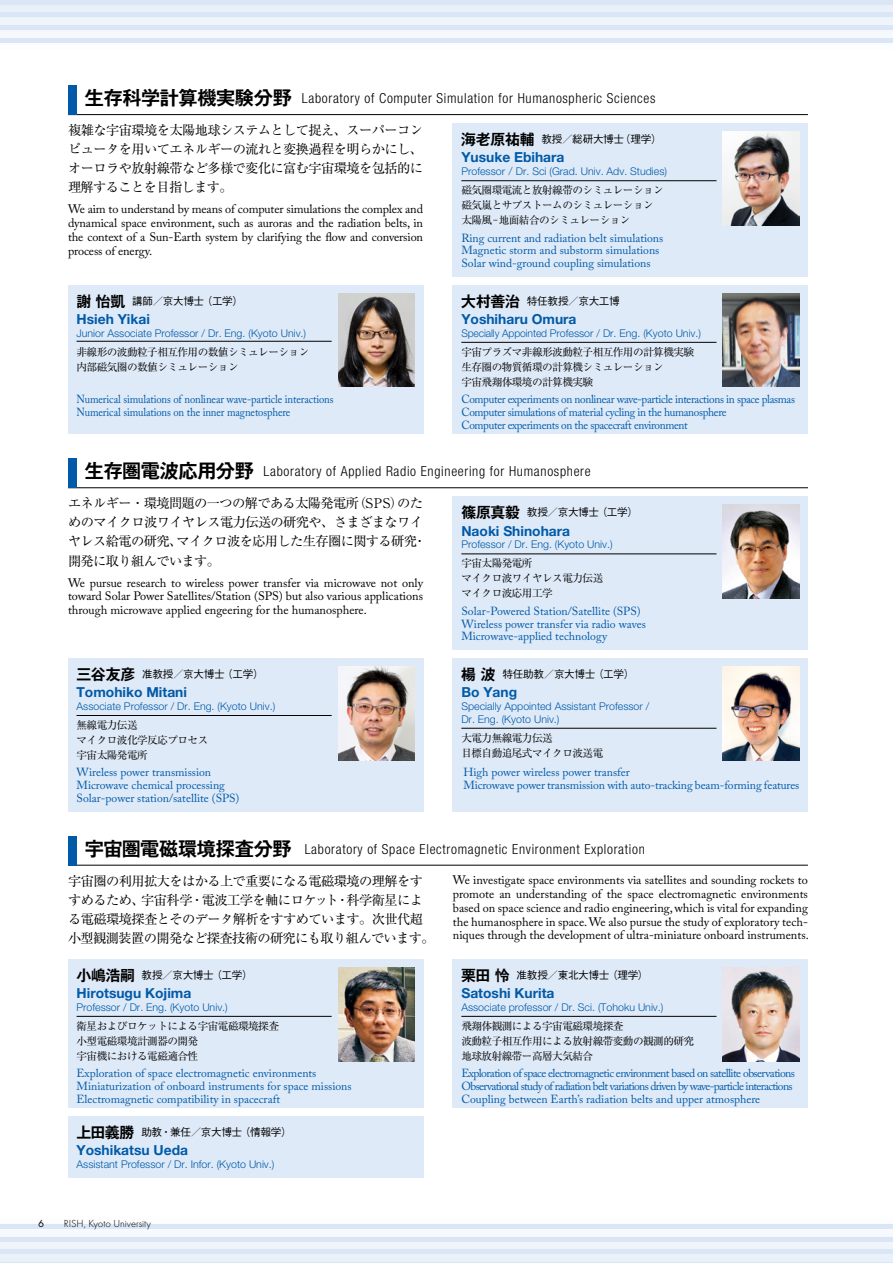
<style>
.page{position:relative;width:893px;height:1263px;background:#fff}
.page>*{position:absolute;margin:0;border:0;box-sizing:border-box;transform-origin:0 0}
.t1{font:300 condensed 13.8px "Helvetica Neue LT Std";letter-spacing:.05em;color:#000}
.t2{font:700 13.8px "Helvetica Neue LT Std";color:#005aa8}
.t3{font:13.35px/19.2px "Ryumin Pro";letter-spacing:-.045em;color:#000}
.t4{font:12.15px/13.8px "Adobe Caslon Pro";color:#000;text-align:justify}
.t5{font:11.7px/12.8px "Adobe Caslon Pro";letter-spacing:-.005em;color:#005aa8}
.t6{font:11.7px/12.8px "Adobe Caslon Pro";letter-spacing:-.05em;color:#005aa8}
.t7{font:11.7px/12.8px "Adobe Caslon Pro";letter-spacing:-.03em;color:#005aa8;scale:.96 1}
.t8{font:11.7px/12.8px "Adobe Caslon Pro";letter-spacing:-.005em;color:#005aa8;scale:.91 1}
.t9{font:300 10.65px/12.8px "Helvetica Neue LT Std";color:#005aa8}
.t10{font:10.65px/14.9px "Ryumin Pro";letter-spacing:-.05em;color:#000}
.t11{font:500 10.65px "Gothic BBB Pro";letter-spacing:-.035em;color:#000}
.t12{font:300 10.65px "Futura PT";color:#000}
.t13{font:10.65px "Futura PT";color:#000}
.s1{font-family:"Gothic MB101 Pro De";font-weight:700;font-stretch:normal;font-size:19.2px}
.s2{font-family:"Gothic MB101 Pro De";font-weight:700;font-size:14.85px}
.s3{font-family:"Koz Min Pro";font-weight:400}
</style>
<div class="page">
<svg style="left:0;top:4px;width:893px;height:28px;fill:#eaf1fa"></svg>
<hr style="left:0;top:0;width:893px;height:4px;background:#dae5f5">
<hr style="left:0;top:13px;width:893px;height:4px;background:#dae5f5">
<hr style="left:0;top:26px;width:893px;height:4px;background:#dae5f5">
<div style="left:0;top:38px;width:893px;height:5px;background:#dae5f5"></div>
<svg style="left:0;top:1228px;width:893px;height:34px;fill:#eff4fb"></svg>
<hr style="left:0;top:1262px;width:893px;height:1px;background:#dae5f5">
<hr style="left:0;top:1250px;width:893px;height:4px;background:#dae5f5">
<hr style="left:0;top:1237px;width:893px;height:4px;background:#dae5f5">
<hr style="left:0;top:1224px;width:893px;height:4px;background:#dae5f5">
<hr style="left:68px;top:487px;width:740px;height:1px;background:#000">
<div style="left:68px;top:458px;width:9px;height:30px;background:#005aa8"></div>
<div style="left:68px;top:658px;width:355px;height:153px;background:#dfeaf8"></div>
<hr style="left:77px;top:715px;width:255px;height:1px;background:#000">
<img style="left:338px;top:666px;width:77px;height:94px">
<div style="left:453px;top:496px;width:355px;height:153px;background:#dfeaf8"></div>
<hr style="left:461px;top:554px;width:255px;height:1px;background:#000">
<img style="left:723px;top:505px;width:76px;height:93px">
<div style="left:453px;top:658px;width:355px;height:153px;background:#dfeaf8"></div>
<hr style="left:461px;top:728px;width:255px;height:1px;background:#000">
<img style="left:723px;top:666px;width:76px;height:94px">
<hr style="left:68px;top:865px;width:740px;height:1px;background:#000">
<div style="left:68px;top:836px;width:9px;height:29px;background:#005aa8"></div>
<div style="left:68px;top:959px;width:355px;height:149px;background:#dfeaf8"></div>
<img style="left:338px;top:967px;width:77px;height:94px">
<hr style="left:77px;top:1016px;width:255px;height:1px;background:#000">
<div style="left:453px;top:959px;width:355px;height:149px;background:#dfeaf8"></div>
<hr style="left:461px;top:1016px;width:255px;height:1px;background:#000">
<img style="left:723px;top:967px;width:76px;height:94px">
<div style="left:68px;top:1116px;width:355px;height:62px;background:#dfeaf8"></div>
<div style="left:68px;top:285px;width:355px;height:149px;background:#dfeaf8"></div>
<hr style="left:77px;top:341px;width:255px;height:1px;background:#000">
<img style="left:338px;top:293px;width:77px;height:94px">
<div style="left:453px;top:123px;width:355px;height:153px;background:#dfeaf8"></div>
<img style="left:723px;top:132px;width:76px;height:93px">
<hr style="left:461px;top:180px;width:255px;height:1px;background:#000">
<hr style="left:68px;top:114px;width:740px;height:1px;background:#000">
<div style="left:68px;top:85px;width:9px;height:30px;background:#005aa8"></div>
<div style="left:453px;top:285px;width:355px;height:149px;background:#dfeaf8"></div>
<hr style="left:461px;top:342px;width:255px;height:1px;background:#000">
<img style="left:723px;top:293px;width:76px;height:94px">
<p class="t1" style="left:85px;top:90px;width:572px"><span class="s1">生存科学計算機実験分野</span> Laboratory of Computer Simulation for Humanospheric Sciences</p>
<p class="t3" style="left:68px;top:120px;width:357px;text-align:justify">複雑な宇宙環境を太陽地球システムとして捉え、スーパーコンピュータを用いてエネルギーの流れと変換過程を明らかにし、オーロラや放射線帯など多様で変化に富む宇宙環境を包括的に理解することを目指します。</p>
<p class="t4" style="left:68px;top:202px;width:357px">We aim to understand by means of computer simulations the complex and dynamical space environment, such as auroras and the radiation belts, in the context of a Sun-Earth system by clarifying the flow and conversion process of energy.</p>
<p class="t11" style="left:76px;top:292px;width:168px"><span class="s2">謝 怡凱</span> 講師／京大博士（工学）</p>
<p class="t2" style="left:77px;top:311px;width:75px">Hsieh Yikai</p>
<p class="t9" style="left:77px;top:326px;width:231px">Junior Associate Professor / Dr. Eng. (Kyoto Univ.)</p>
<p class="t10" style="left:77px;top:344px;width:234px">非線形の波動粒子相互作用の数値シミュレーション内部磁気圏の数値シミュレーション</p>
<p class="t8" style="left:77px;top:393px;width:284px">Numerical simulations of nonlinear wave-particle interactions<br>Numerical simulations on the inner magnetosphere</p>
<p class="t11" style="left:461px;top:131px;width:202px"><span class="s2">海老原祐輔</span> 教授／総研大博士（理学）</p>
<p class="t2" style="left:461px;top:149px;width:105px">Yusuke Ebihara</p>
<p class="t9" style="left:461px;top:165px;width:207px">Professor <span class="s3">/</span> Dr. Sci (Grad. Univ. Adv. Studies)</p>
<p class="t10" style="left:461px;top:182px;width:204px">磁気圏環電流と放射線帯のシミュレーション磁気嵐とサブストームのシミュレーション太陽風－地面結合のシミュレーション</p>
<p class="t5" style="left:461px;top:231px;width:203px">Ring current and radiation belt simulations<br>Magnetic storm and substorm simulations<br>Solar wind-ground coupling simulations</p>
<p class="t11" style="left:461px;top:292px;width:160px"><span class="s2">大村善治</span> 特任教授／京大工博</p>
<p class="t2" style="left:461px;top:311px;width:117px">Yoshiharu Omura</p>
<p class="t9" style="left:461px;top:326px;width:241px">Specially Appointed Professor / Dr. Eng. (Kyoto Univ.)</p>
<p class="t10" style="left:461px;top:344px;width:234px">宇宙プラズマ非線形波動粒子相互作用の計算機実験生存圏の物質循環の計算機シミュレーション<br>宇宙飛翔体環境の計算機実験</p>
<p class="t7" style="left:461px;top:393px;width:349px">Computer experiments on nonlinear wave-particle interactions in space plasmas<br>Computer simulations of material cycling in the humanosphere<br>Computer experiments on the spacecraft environment</p>
<p class="t1" style="left:85px;top:464px;width:507px"><span class="s1">生存圏電波応用分野</span> Laboratory of Applied Radio Engineering for Humanosphere</p>
<p class="t3" style="left:68px;top:493px;width:360px">エネルギー・環境問題の一つの解である太陽発電所（SPS）のためのマイクロ波ワイヤレス電力伝送の研究や、さまざまなワイヤレス給電の研究、マイクロ波を応用した生存圏に関する研究・開発に取り組んでいます。</p>
<p class="t4" style="left:68px;top:575px;width:357px">We pursue research to wireless power transfer via microwave not only toward Solar Power Satellites/Station (SPS) but also various applications through microwave applied engeering for the humanosphere.</p>
<p class="t11" style="left:76px;top:665px;width:189px"><span class="s2">三谷友彦</span> 准教授／京大博士（工学）</p>
<p class="t2" style="left:77px;top:684px;width:112px">Tomohiko Mitani</p>
<p class="t9" style="left:77px;top:699px;width:200px">Associate Professor / Dr. Eng. (Kyoto Univ.)</p>
<p class="t10" style="left:77px;top:717px;width:133px">無線電力伝送<br>マイクロ波化学反応プロセス宇宙太陽発電所</p>
<p class="t5" style="left:77px;top:766px;width:164px">Wireless power transmission<br>Microwave chemical processing<br>Solar-power station/satellite (SPS)</p>
<p class="t11" style="left:461px;top:504px;width:178px"><span class="s2">篠原真毅</span> 教授／京大博士（工学）</p>
<p class="t2" style="left:461px;top:522px;width:110px">Naoki Shinohara</p>
<p class="t9" style="left:461px;top:538px;width:153px">Professor / Dr. Eng. (Kyoto Univ.)</p>
<p class="t10" style="left:461px;top:555px;width:143px">宇宙太陽発電所<br>マイクロ波ワイヤレス電力伝送マイクロ波応用工学</p>
<p class="t5" style="left:461px;top:604px;width:186px">Solar-Powered Station/Satellite (SPS)<br>Wireless power transfer via radio waves<br>Microwave-applied technology</p>
<p class="t11" style="left:461px;top:665px;width:175px"><span class="s2">楊 波</span> 特任助教／京大博士（工学）</p>
<p class="t2" style="left:461px;top:684px;width:57px">Bo Yang</p>
<p class="t9" style="left:461px;top:699px;width:190px">Specially Appointed Assistant Professor /<br>Dr. Eng. (Kyoto Univ.)</p>
<p class="t10" style="left:461px;top:730px;width:143px">大電力無線電力伝送<br>目標自動追尾式マイクロ波送電</p>
<p class="t5" style="left:463px;top:766px;width:337px">High power wireless power transfer<br>Microwave power transmission with auto-tracking beam-forming features</p>
<p class="t1" style="left:85px;top:841px;width:562px"><span class="s1">宇宙圏電磁環境探査分野</span> Laboratory of Space Electromagnetic Environment Exploration</p>
<p class="t3" style="left:68px;top:870px;width:368px">宇宙圏の利用拡大をはかる上で重要になる電磁環境の理解をすすめるため、宇宙科学・電波工学を軸にロケット・科学衛星による電磁環境探査とそのデータ解析をすすめています。次世代超小型観測装置の開発など探査技術の研究にも取り組んでいます。</p>
<p class="t4" style="left:453px;top:873px;width:357px">We investigate space environments via satellites and sounding rockets to promote an understanding of the space electromagnetic environments based on space science and radio engineering, which is vital for expanding the humanosphere in space. We also pursue the study of exploratory tech&shy;niques through the development of ultra-miniature onboard instruments.</p>
<p class="t11" style="left:76px;top:966px;width:178px"><span class="s2">小嶋浩嗣</span> 教授／京大博士（工学）</p>
<p class="t2" style="left:77px;top:984px;width:116px">Hirotsugu Kojima</p>
<p class="t9" style="left:77px;top:1000px;width:153px">Professor / Dr. Eng. (Kyoto Univ.)</p>
<p class="t10" style="left:77px;top:1018px;width:204px">衛星およびロケットによる宇宙電磁環境探査小型電磁環境計測器の開発<br>宇宙機における電磁適合性</p>
<p class="t5" style="left:77px;top:1067px;width:277px">Exploration of space electromagnetic environments<br>Miniaturization of onboard instruments for space missions<br>Electromagnetic compatibility in spacecraft</p>
<p class="t11" style="left:76px;top:1124px;width:217px"><span class="s2">上田義勝</span> 助教・兼任／京大博士（情報学）</p>
<p class="t2" style="left:77px;top:1142px;width:113px">Yoshikatsu Ueda</p>
<p class="t9" style="left:77px;top:1158px;width:199px">Assistant Professor / Dr. Infor. (Kyoto Univ.)</p>
<p class="t13" style="left:38px;top:1217px;width:8px">6</p>
<p class="t12" style="left:64px;top:1217px;width:89px">RISH, Kyoto University</p>
<p class="t11" style="left:461px;top:966px;width:189px"><span class="s2">栗田 怜</span> 准教授／東北大博士（理学）</p>
<p class="t2" style="left:461px;top:984px;width:95px">Satoshi Kurita</p>
<p class="t9" style="left:461px;top:1000px;width:204px">Associate professor / Dr. Sci. (Tohoku Univ.)</p>
<p class="t10" style="left:461px;top:1018px;width:234px">飛翔体観測による宇宙電磁環境探査<br>波動粒子相互作用による放射線帯変動の観測的研究地球放射線帯ー高層大気結合</p>
<p class="t6" style="left:461px;top:1067px;width:335px">Exploration of space electromagnetic environment based on satellite observations<br>Observational study of radiation belt variations driven by wave-particle interactions<br>Coupling between Earth’s radiation belts and upper atmosphere</p>
</div>
